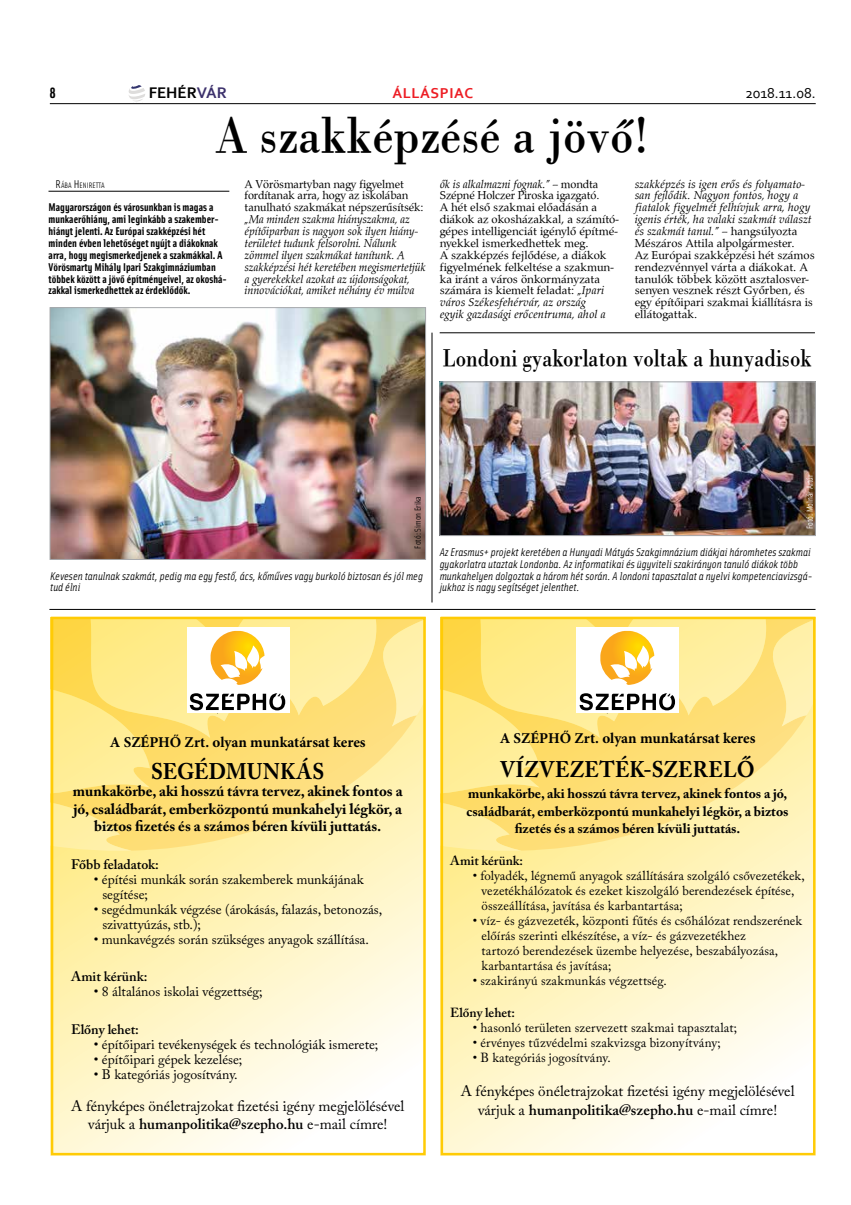
<style>
.page{position:relative;width:851px;height:1205px;background:#fff}
.page>*{position:absolute;margin:0;border:0;box-sizing:border-box;transform-origin:0 0}
.t1{font:52.5px "Bodoni PFL";color:#000;scale:.9 1}
.t2{font:25px "Bodoni PFL";color:#000;scale:.84 1}
.t3{font:700 22.5px "Adobe Caslon Pro";letter-spacing:.015em;color:#000;scale:.92 1}
.t4{font:700 16.12px "Corbel";color:#000}
.t5{font:15px/17.5px "Adobe Caslon Pro";color:#000;text-align:center}
.t6{font:700 15px/17.5px "Adobe Caslon Pro";color:#000;text-align:center}
.t7{font:700 15px "Minion Pro";color:#000}
.t8{font:15px "Corbel";color:#000}
.t9{font:700 15px "Corbel";letter-spacing:.04em;color:#ed1d24}
.t10{font:700 15px "Solex";color:#000}
.t11{font:13.75px/15px "Adobe Caslon Pro";color:#000}
.t12{font:700 13.75px/17.5px "Adobe Caslon Pro";color:#000;text-align:center}
.t13{font:600 13.75px "Adobe Caslon Pro";color:#000}
.t14{font:13.12px/15px "Adobe Caslon Pro";letter-spacing:.01em;color:#000}
.t15{font:600 13.12px "Adobe Caslon Pro";color:#000}
.t16{font:11.88px/11.9px "Palladius";color:#000}
.t17{font:italic 11.88px/11.9px "Palladius";letter-spacing:-.01em;color:#000}
.t18{font:italic 11.25px/11.9px "Solex";color:#000}
.t19{font:700 11.25px/11.9px "Solex";color:#000}
.t20{font:8.75px "Solex";color:#fff}
.t21{font:8.75px "Solex";color:#000}
.t22{font:7.88px "Solex";color:#000}
.s1{color:#3c316c}
.s2{font-size:11.25px}
.s3{font-style:italic}
.s4{font-weight:600}
</style>
<div class="page">
<hr style="left:50px;top:103px;width:765px;height:1px;background:#000">
<svg style="left:128px;top:85px;width:17px;height:16px"></svg>
<svg style="left:50px;top:851px;width:372px;height:304px;background:#fff6cb"></svg>
<svg style="left:50px;top:617px;width:375px;height:234px;background:#fce48b"></svg>
<svg style="left:443px;top:851px;width:369px;height:301px;background:#fff6cc"></svg>
<svg style="left:440px;top:617px;width:375px;height:234px;background:#fce48b"></svg>
<hr style="left:49px;top:609px;width:766px;height:1px;background:#000">
<hr style="left:48px;top:191px;width:181px;height:1px;background:#000">
<img style="left:52px;top:309px;width:371px;height:248px">
<div style="left:50px;top:307px;width:375px;height:252px;border:1px solid #a7a9ac"></div>
<img style="left:441px;top:384px;width:372px;height:150px">
<div style="left:439px;top:382px;width:376px;height:154px;border:1px solid #a7a9ac"></div>
<hr style="left:439px;top:333px;width:375px;height:1px;background:#000">
<hr style="left:431px;top:333px;width:1px;height:269px;background:#000">
<h3 class="t4" style="left:149px;top:82px;width:80px">FEHÉR<span class="s1">VÁR</span></h3>
<p class="t10" style="left:50px;top:83px;width:8px">8</p>
<p class="t9" style="left:392px;top:83px;width:82px">ÁLLÁSPIAC</p>
<p class="t8" style="left:745px;top:84px;width:72px">2018.11.08.</p>
<h1 class="t1" style="left:216px;top:98px;width:483px">A szakképzésé a jövő!</h1>
<p class="t22" style="left:56px;top:180px;width:51px"><span class="s2">R</span>ÁBA <span class="s2">H</span>ENIRETTA</p>
<p class="t19" style="left:49px;top:201px;width:180px">Magyarországon és városunkban is magas a munkaerőhiány, ami leginkább a szakember&shy;hiányt jelenti. Az Európai szakképzési hét minden évben lehetőséget nyújt a diákoknak arra, hogy megismerkedjenek a szakmákkal. A Vörösmarty Mihály Ipari Szakgimnáziumban többek között a jövő építményeivel, az okoshá&shy;zakkal ismerkedhettek az érdeklődők.</p>
<p class="t16" style="left:244px;top:178px;width:180px">A Vörösmartyban nagy figyelmet fordítanak arra, hogy az iskolában tanulható szakmákat népszerűsítsék:</p>
<p class="t17" style="left:244px;top:213px;width:182px">„Ma minden szakma hiányszakma, az építőiparban is nagyon sok ilyen hiány&shy;területet tudunk felsorolni. Nálunk zömmel ilyen szakmákat tanítunk. A szakképzési hét keretében megismertetjük a gyerekekkel azokat az újdonságokat, innovációkat, amiket néhány év múlva</p>
<p class="t16" style="left:439px;top:178px;width:181px"><span class="s3">ők is alkalmazni fognak.”</span> – mondta Szépné Holczer Piroska igazgató.<br>A hét első szakmai előadásán a diákok az okosházakkal, a számító&shy;gépes intelligenciát igénylő építmé&shy;nyekkel ismerkedhettek meg.<br>A szakképzés fejlődése, a diákok figyelmének felkeltése a szakmun&shy;ka iránt a város önkormányzata számára is kiemelt feladat: <span class="s3">„Ipari város Székesfehérvár, az ország<br>egyik gazdasági erőcentruma, ahol a</span></p>
<p class="t16" style="left:634px;top:178px;width:182px"><span class="s3">szakképzés is igen erős és folyamato&shy;san fejlődik. Nagyon fontos, hogy a fiatalok figyelmét felhívjuk arra, hogy igenis érték, ha valaki szakmát választ és szakmát tanul.”</span> – hangsúlyozta Mészáros Attila alpolgármester.<br>Az Európai szakképzési hét számos rendezvénnyel várta a diákokat. A tanulók többek között asztalosver&shy;senyen vesznek részt Győrben, és egy építőipari szakmai kiállításra is ellátogattak.</p>
<h2 class="t2" style="left:443px;top:340px;width:441px">Londoni gyakorlaton voltak a hunyadisok</h2>
<p class="t21" style="left:412px;top:549px;width:54px;rotate:-90deg">Fotó: Simon Erika</p>
<p class="t18" style="left:50px;top:569px;width:374px">Kevesen tanulnak szakmát, pedig ma egy festő, ács, kőműves vagy burkoló biztosan és jól meg tud élni</p>
<p class="t20" style="left:803px;top:529px;width:57px;rotate:-90deg">Fotó: Molnár Artúr</p>
<p class="t18" style="left:439px;top:545px;width:374px">Az Erasmus+ projekt keretében a Hunyadi Mátyás Szakgimnázium diákjai háromhetes szakmai gyakorlatra utaztak Londonba. Az informatikai és ügyviteli szakirányon tanuló diákok több munkahelyen dolgoztak a három hét során. A londoni tapasztalat a nyelvi kompetenciavizsgá&shy;jukhoz is nagy segítséget jelenthet.</p>
<p class="t7" style="left:110px;top:732px;width:257px">A SZÉPHŐ Zrt. olyan munkatársat keres</p>
<h3 class="t3" style="left:151px;top:758px;width:190px">SEGÉDMUNKÁS</h3>
<p class="t6" style="left:73px;top:782px;width:331px">munkakörbe, aki hosszú távra tervez, akinek fontos a jó, családbarát, emberközpontú munkahelyi légkör, a biztos fizetés és a számos béren kívüli juttatás.</p>
<p class="t13" style="left:71px;top:856px;width:89px">Főbb feladatok:</p>
<p class="t11" style="left:102px;top:871px;width:263px;text-indent:-9px">• építési munkák során szakemberek munkájának segítése;</p>
<p class="t11" style="left:102px;top:901px;width:281px;text-indent:-9px">• segédmunkák végzése (árokásás, falazás, betonozás, szivattyúzás, stb.);</p>
<p class="t11" style="left:94px;top:931px;width:277px">• munkavégzés során szükséges anyagok szállítása.</p>
<p class="t13" style="left:71px;top:968px;width:78px">Amit kérünk:</p>
<p class="t11" style="left:94px;top:984px;width:171px">• 8 általános iskolai végzettség;</p>
<p class="t13" style="left:71px;top:1021px;width:69px">Előny lehet:</p>
<p class="t11" style="left:94px;top:1036px;width:286px">• építőipari tevékenységek és technológiák ismerete;</p>
<p class="t11" style="left:94px;top:1051px;width:150px">• építőipari gépek kezelése;</p>
<p class="t11" style="left:94px;top:1066px;width:145px">• B kategóriás jogosítvány.</p>
<p class="t5" style="left:71px;top:1097px;width:335px">A fényképes önéletrajzokat fizetési igény megjelölésével várjuk a <span class="s4">humanpolitika@szepho.hu</span> e-mail címre!</p>
<p class="t7" style="left:499px;top:727px;width:257px">A SZÉPHŐ Zrt. olyan munkatársat keres</p>
<h3 class="t3" style="left:500px;top:756px;width:278px">VÍZVEZETÉK-SZERELŐ</h3>
<p class="t12" style="left:466px;top:784px;width:323px">munkakörbe, aki hosszú távra tervez, akinek fontos a jó, családbarát, emberközpontú munkahelyi légkör, a biztos fizetés és a számos béren kívüli juttatás.</p>
<p class="t15" style="left:450px;top:853px;width:74px">Amit kérünk:</p>
<p class="t14" style="left:481px;top:868px;width:324px;text-indent:-9px">• folyadék, légnemű anyagok szállítására szolgáló csővezetékek, vezetékhálózatok és ezeket kiszolgáló berendezések építése, összeállítása, javítása és karbantartása;</p>
<p class="t14" style="left:481px;top:913px;width:322px;text-indent:-9px">• víz- és gázvezeték, központi fűtés és csőhálózat rendszerének előírás szerinti elkészítése, a víz- és gázvezetékhez<br>tartozó berendezések üzembe helyezése, beszabályozása, karbantartása és javítása;</p>
<p class="t14" style="left:473px;top:973px;width:195px">• szakirányú szakmunkás végzettség.</p>
<p class="t15" style="left:450px;top:1005px;width:66px">Előny lehet:</p>
<p class="t14" style="left:473px;top:1020px;width:266px">• hasonló területen szervezett szakmai tapasztalat;</p>
<p class="t14" style="left:473px;top:1035px;width:249px">• érvényes tűzvédelmi szakvizsga bizonyítvány;</p>
<p class="t14" style="left:473px;top:1050px;width:139px">• B kategóriás jogosítvány.</p>
<p class="t5" style="left:460px;top:1081px;width:335px;line-height:18.8px">A fényképes önéletrajzokat fizetési igény megjelölésével várjuk a <span class="s4">humanpolitika@szepho.hu</span> e-mail címre!</p>
</div>
